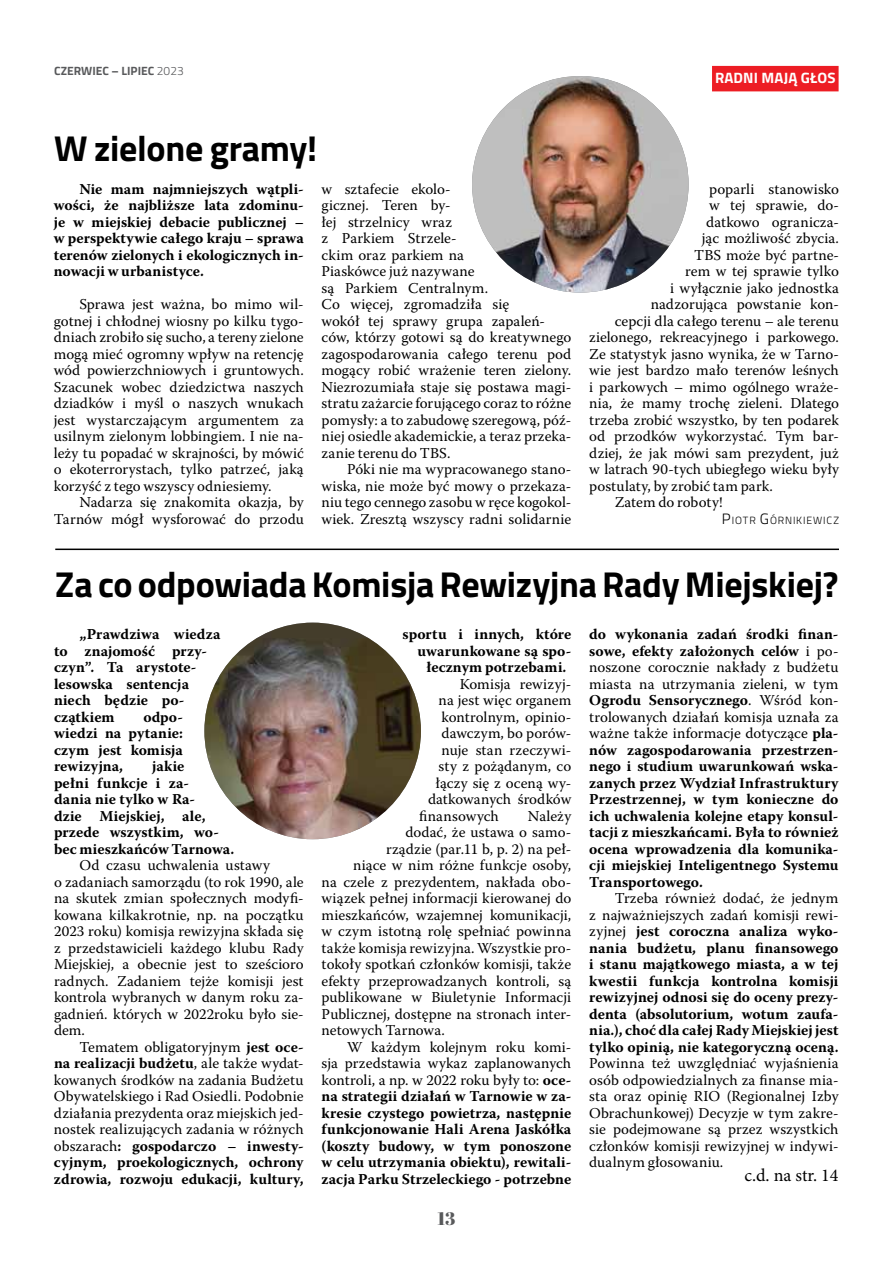
<style>
.page{position:relative;width:893px;height:1263px;background:#fff}
.page>*{position:absolute;margin:0;border:0;box-sizing:border-box;transform-origin:0 0}
.t1{font:700 36px "Titillium";letter-spacing:-.01em;color:#000}
.t2{font:18px "Minion Pro";color:#000}
.t3{font:18px "Abril Fatface";color:#58595b}
.t4{font:15px/16.5px "Warnock Pro";letter-spacing:.005em;color:#000;text-align:justify}
.t5{font:700 15px/16.5px "Warnock Pro";letter-spacing:.005em;color:#000;text-align:justify}
.t6{font:700 15px "Titillium";color:#fff}
.t7{font:700 12px "Titillium";color:#58595b}
.t8{font:300 10.5px "Titillium";letter-spacing:.08em;color:#000}
.s1{font-weight:300}
.s2{font-size:15px}
.s3{font-weight:700}
.s4{font-weight:400}
</style>
<div class="page">
<div style="left:712px;top:66px;width:127px;height:25px;background:#ed1d24"></div>
<img style="left:472px;top:76px;width:217px;height:217px;border-radius:108px">
<hr style="left:55px;top:549px;width:784px;height:1px;background:#000">
<img style="left:204px;top:623px;width:217px;height:216px;border-radius:108px">
<p class="t7" style="left:54px;top:62px;width:131px">CZERWIEC – LIPIEC <span class="s1">2023</span></p>
<p class="t6" style="left:715px;top:66px;width:10px">radni</p>
<p class="t6" style="left:761px;top:66px;width:66px">maj ą głos</p>
<h1 class="t1" style="left:54px;top:120px;width:265px">W zielone gramy!</h1>
<p class="t5" style="left:54px;top:180px;width:251px;text-indent:26px">Nie mam najmniejszych wątpli&shy;wości, że najbliższe lata zdominu&shy;je w miejskiej debacie publicznej – w perspektywie całego kraju – sprawa terenów zielonych i ekologicznych in&shy;nowacji w urbanistyce.</p>
<p class="t4" style="left:54px;top:296px;width:251px;text-indent:26px">Sprawa jest ważna, bo mimo wil&shy;gotnej i chłodnej wiosny po kilku tygo&shy;dniach zrobiło się sucho, a tereny zielone mogą mieć ogromny wpływ na retencję wód powierzchniowych i gruntowych.<br>Szacunek wobec dziedzictwa naszych dziadków i myśl o naszych wnukach jest wystarczającym argumentem za usilnym zielonym lobbingiem. I nie na&shy;leży tu popadać w skrajności, by mówić o ekoterrorystach, tylko patrzeć, jaką korzyść z tego wszyscy odniesiemy.</p>
<p class="t4" style="left:54px;top:494px;width:251px;text-align:right">Nadarza się znakomita okazja, by<br>Tarnów mógł wysforować do przodu</p>
<p class="t4" style="left:322px;top:180px;width:251px;text-align:left">w sztafecie ekolo-<br>gicznej. Teren by-<br>łej strzelnicy wraz<br>z Parkiem Strzele-<br>ckim oraz parkiem na<br>Piaskówce już nazywane<br>są Parkiem Centralnym.<br>Co więcej, zgromadziła się<br>wokół tej sprawy grupa zapaleń&shy;ców, którzy gotowi są do kreatywnego zagospodarowania całego terenu pod mogący robić wrażenie teren zielony.<br>Niezrozumiała staje się postawa magi&shy;stratu zażarcie forującego coraz to różne pomysły: a to zabudowę szeregową, póź&shy;niej osiedle akademickie, a teraz przeka&shy;zanie terenu do TBS.</p>
<p class="t4" style="left:322px;top:461px;width:251px;text-indent:26px">Póki nie ma wypracowanego stano&shy;wiska, nie może być mowy o przekaza&shy;niu tego cennego zasobu w ręce kogokol&shy;wiek. Zresztą wszyscy radni solidarnie</p>
<p class="t4" style="left:709px;top:180px;width:131px">poparli stanowisko</p>
<p class="t4" style="left:709px;top:197px;width:131px">w tej sprawie, do-</p>
<p class="t4" style="left:706px;top:213px;width:134px">datkowo ogranicza-</p>
<p class="t4" style="left:702px;top:230px;width:139px">jąc możliwość zbycia.</p>
<p class="t4" style="left:694px;top:246px;width:146px">TBS może być partne-</p>
<p class="t4" style="left:685px;top:263px;width:155px">rem w tej sprawie tylko</p>
<p class="t4" style="left:670px;top:279px;width:170px">i wyłącznie jako jednostka</p>
<p class="t4" style="left:651px;top:296px;width:190px">nadzorująca powstanie kon-</p>
<p class="t4" style="left:615px;top:312px;width:226px">cepcji dla całego terenu – ale terenu</p>
<p class="t4" style="left:589px;top:329px;width:251px">zielonego, rekreacyjnego i parkowego.</p>
<p class="t4" style="left:589px;top:345px;width:251px">Ze statystyk jasno wynika, że w Tarno-</p>
<p class="t4" style="left:589px;top:362px;width:251px">wie jest bardzo mało terenów leśnych</p>
<p class="t4" style="left:589px;top:378px;width:251px">i parkowych – mimo ogólnego wraże-</p>
<p class="t4" style="left:589px;top:395px;width:251px">nia, że mamy trochę zieleni. Dlatego</p>
<p class="t4" style="left:589px;top:411px;width:251px">trzeba zrobić wszystko, by ten podarek</p>
<p class="t4" style="left:589px;top:428px;width:251px">od przodków wykorzystać. Tym bar-</p>
<p class="t4" style="left:589px;top:444px;width:251px">dziej, że jak mówi sam prezydent, już</p>
<p class="t4" style="left:589px;top:461px;width:251px">w latrach 90-tych ubiegłego wieku były</p>
<p class="t4" style="left:589px;top:477px;width:185px">postulaty, by zrobić tam park.</p>
<p class="t4" style="left:615px;top:494px;width:109px">Zatem do roboty!</p>
<p class="t8" style="left:722px;top:512px;width:118px"><span class="s2">P</span>IOTR <span class="s2">G</span>ÓRNIKIEWICZ</p>
<h1 class="t1" style="left:55px;top:557px;width:785px">Za co odpowiada Komisja Rewizyjna Rady Miejskiej?</h1>
<p class="t5" style="left:54px;top:626px;width:168px;text-align:left;text-indent:26px">„Prawdziwa wiedza to znajomość przy&shy;czyn”. Ta arystote&shy;lesowska sentencja niech będzie po&shy;czątkiem</p>
<p class="t5" style="left:54px;top:708px;width:131px;text-indent:89px">odpo&shy;wiedzi na pytanie: czym jest komisja rewizyjna,</p>
<p class="t5" style="left:54px;top:758px;width:182px;text-align:left;text-indent:98px">jakie<br>pełni funkcje i za-<br>dania nie tylko w Ra-<br>dzie Miejskiej, ale, przede wszystkim, wo&shy;bec mieszkańców Tarnowa.</p>
<p class="t4" style="left:54px;top:857px;width:251px;text-align:left;text-indent:26px">Od czasu uchwalenia ustawy<br>o zadaniach samorządu (to rok 1990, ale na skutek zmian społecznych modyfi&shy;kowana kilkakrotnie, np. na początku 2023 roku) komisja rewizyjna składa się z przedstawicieli każdego klubu Rady Miejskiej, a obecnie jest to sześcioro radnych. Zadaniem tejże komisji jest kontrola wybranych w danym roku za&shy;gadnień. których w 2022roku było sie&shy;dem.</p>
<p class="t4" style="left:54px;top:1038px;width:251px;text-indent:26px">Tematem obligatoryjnym <span class="s3">jest oce&shy;na realizacji budżetu</span>, ale także wydat&shy;kowanych środków na zadania Budżetu Obywatelskiego i Rad Osiedli. Podobnie działania prezydenta oraz miejskich jed&shy;nostek realizujących zadania w różnych obszarach<span class="s3">: gospodarczo – inwesty&shy;cyjnym, proekologicznych, ochrony zdrowia, rozwoju edukacji, kultury,</span></p>
<p class="t5" style="left:403px;top:626px;width:170px">sportu i innych, które</p>
<p class="t5" style="left:418px;top:642px;width:155px">uwarunkowane są spo-</p>
<p class="t5" style="left:427px;top:659px;width:141px">łecznym potrzebami.</p>
<p class="t4" style="left:460px;top:675px;width:113px">Komisja rewizyj-</p>
<p class="t4" style="left:439px;top:692px;width:134px">na jest więc organem</p>
<p class="t4" style="left:442px;top:708px;width:131px">kontrolnym, opinio-</p>
<p class="t4" style="left:442px;top:725px;width:131px">dawczym, bo porów-</p>
<p class="t4" style="left:442px;top:741px;width:131px">nuje stan rzeczywi-</p>
<p class="t4" style="left:439px;top:758px;width:134px">sty z pożądanym, co</p>
<p class="t4" style="left:436px;top:774px;width:137px">łączy się z oceną wy-</p>
<p class="t4" style="left:428px;top:791px;width:145px">datkowanych środków</p>
<p class="t4" style="left:419px;top:807px;width:81px">finansowych</p>
<p class="t4" style="left:528px;top:807px;width:45px">Należy</p>
<p class="t4" style="left:406px;top:824px;width:167px">dodać, że ustawa o samo-</p>
<p class="t4" style="left:386px;top:840px;width:187px">rządzie (par.11 b, p. 2) na peł-</p>
<p class="t4" style="left:353px;top:857px;width:220px">niące w nim różne funkcje osoby,</p>
<p class="t4" style="left:322px;top:873px;width:251px">na czele z prezydentem, nakłada obo-</p>
<p class="t4" style="left:322px;top:890px;width:251px">wiązek pełnej informacji kierowanej do</p>
<p class="t4" style="left:322px;top:906px;width:251px">mieszkańców, wzajemnej komunikacji,</p>
<p class="t4" style="left:322px;top:923px;width:251px">w czym istotną rolę spełniać powinna</p>
<p class="t4" style="left:322px;top:939px;width:251px">także komisja rewizyjna. Wszystkie pro-</p>
<p class="t4" style="left:322px;top:956px;width:251px">tokoły spotkań członków komisji, także</p>
<p class="t4" style="left:322px;top:972px;width:251px">efekty przeprowadzanych kontroli, są</p>
<p class="t4" style="left:322px;top:989px;width:251px">publikowane w Biuletynie Informacji</p>
<p class="t4" style="left:322px;top:1005px;width:251px">Publicznej, dostępne na stronach inter-</p>
<p class="t4" style="left:322px;top:1022px;width:125px">netowych Tarnowa.</p>
<p class="t4" style="left:347px;top:1038px;width:226px">W każdym kolejnym roku komi-</p>
<p class="t4" style="left:322px;top:1055px;width:251px">sja przedstawia wykaz zaplanowanych</p>
<p class="t4" style="left:322px;top:1071px;width:251px">kontroli, a np. w 2022 roku były to: <span class="s3">oce-</span></p>
<p class="t5" style="left:322px;top:1088px;width:251px">na strategii działań w Tarnowie w za-</p>
<p class="t5" style="left:322px;top:1104px;width:251px">kresie czystego powietrza, następnie</p>
<p class="t5" style="left:322px;top:1121px;width:251px">funkcjonowanie Hali Arena Jaskółka</p>
<p class="t5" style="left:322px;top:1137px;width:251px">(koszty budowy, w tym ponoszone</p>
<p class="t5" style="left:322px;top:1154px;width:251px">w celu utrzymania obiektu), rewitali-</p>
<p class="t5" style="left:322px;top:1170px;width:251px">zacja Parku Strzeleckiego - potrzebne</p>
<p class="t3" style="left:437px;top:1206px;width:19px">13</p>
<p class="t5" style="left:589px;top:626px;width:251px">do wykonania zadań środki finan&shy;sowe, efekty założonych celów <span class="s4">i po&shy;noszone corocznie nakłady z budżetu miasta na utrzymania zieleni, w tym </span>Ogrodu Sensorycznego<span class="s4">. Wśród kon&shy;trolowanych działań komisja uznała za ważne także informacje dotyczące</span> pla&shy;nów zagospodarowania przestrzen&shy;nego i studium uwarunkowań wska&shy;zanych przez Wydział Infrastruktury Przestrzennej, w tym konieczne do ich uchwalenia kolejne etapy konsul&shy;tacji z mieszkańcami. Była to również ocena wprowadzenia dla komunika&shy;cji miejskiej Inteligentnego Systemu Transportowego.</p>
<p class="t5" style="left:589px;top:890px;width:251px;text-indent:26px"><span class="s4">Trzeba również dodać, że jednym z najważniejszych zadań komisji rewi&shy;zyjnej</span> jest coroczna analiza wyko&shy;nania budżetu, planu finansowego i stanu majątkowego miasta, a w tej kwestii funkcja kontrolna komisji rewizyjnej odnosi się do oceny prezy&shy;denta (absolutorium, wotum zaufa&shy;nia.), choć dla całej Rady Miejskiej jest tylko opinią, nie kategoryczną oceną.</p>
<p class="t4" style="left:589px;top:1055px;width:251px">Powinna też uwzględniać wyjaśnienia osób odpowiedzialnych za finanse mia&shy;sta oraz opinię RIO (Regionalnej Izby Obrachunkowej) Decyzje w tym zakre&shy;sie podejmowane są przez wszystkich członków komisji rewizyjnej w indywi&shy;dualnym głosowaniu.</p>
<p class="t2" style="left:744px;top:1163px;width:96px">c.d. na str. 14</p>
</div>
